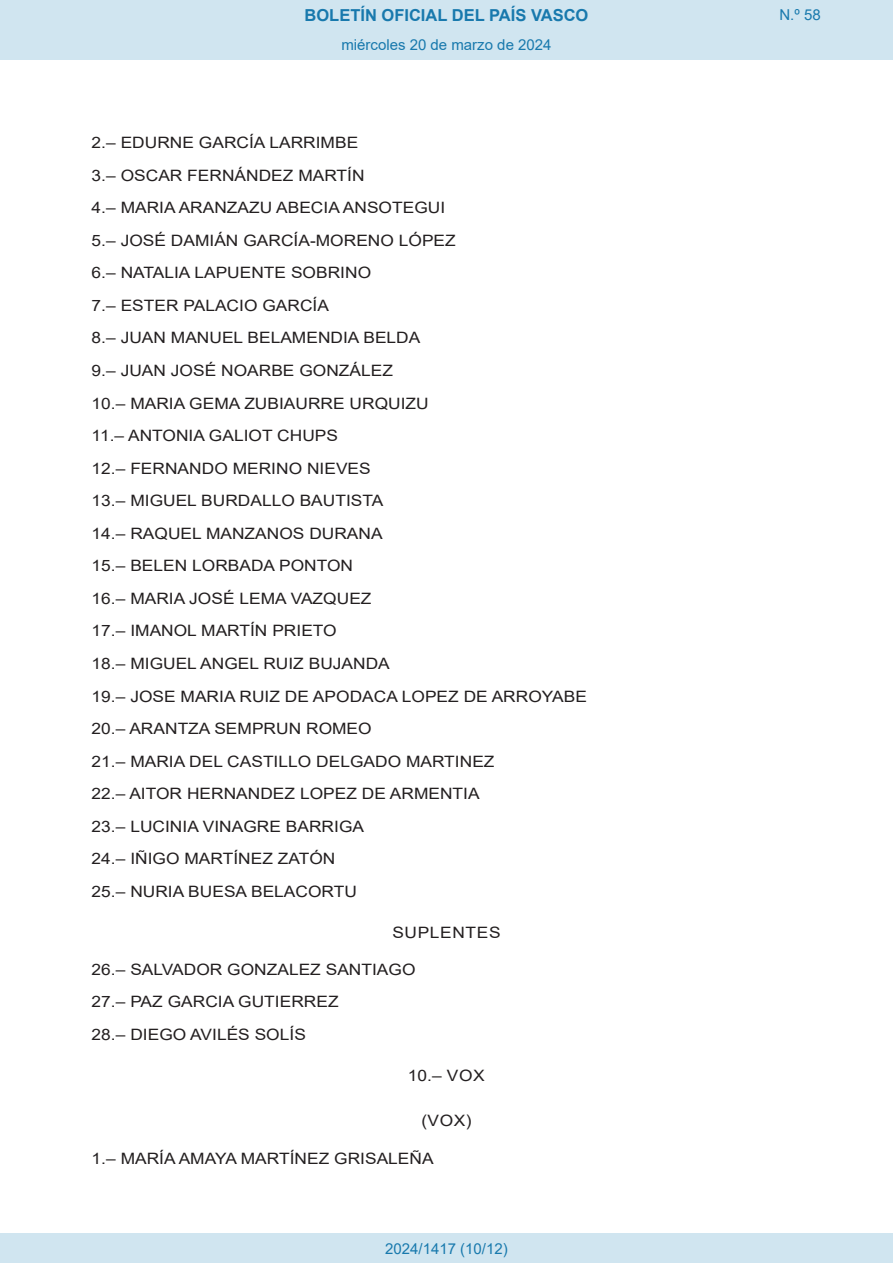
<style>
.page{position:relative;width:893px;height:1263px;background:#fff}
.page>*{position:absolute;margin:0;border:0;box-sizing:border-box;transform-origin:0 0}
.t1{font:700 16.5px "Arial";color:#1879ad}
.BOPVDetalle{font:15.6px "Arial";color:#231f20;scale:1.11 1}
.BOPVClave{font:15.6px "Arial";letter-spacing:.035em;color:#231f20;scale:1.11 1}
.Paginacion_Centro{font:15px "Arial";color:#1879ad}
</style>
<div class="page">
<div style="left:0;top:0;width:893px;height:60px;background:#d0e5f0"></div>
<div style="left:0;top:1233px;width:893px;height:30px;background:#d0e5f0"></div>
<p class="t1" style="left:305px;top:3px;width:285px">BOLETÍN OFICIAL DEL PAÍS VASCO</p>
<p class="Paginacion_Centro" style="left:341px;top:35px;width:212px">miércoles 20 de marzo de 2024</p>
<p class="BOPVDetalle" style="left:92px;top:132px;width:242px">2.– EDURNE GARCÍA LARRIMBE</p>
<p class="BOPVDetalle" style="left:92px;top:164px;width:247px">3.– OSCAR FERNÁNDEZ MARTÍN</p>
<p class="BOPVDetalle" style="left:92px;top:197px;width:320px">4.– MARIA ARANZAZU ABECIA ANSOTEGUI</p>
<p class="BOPVDetalle" style="left:92px;top:230px;width:330px">5.– JOSÉ DAMIÁN GARCÍA-MORENO LÓPEZ</p>
<p class="BOPVDetalle" style="left:92px;top:262px;width:253px">6.– NATALIA LAPUENTE SOBRINO</p>
<p class="BOPVDetalle" style="left:92px;top:295px;width:215px">7.– ESTER PALACIO GARCÍA</p>
<p class="BOPVDetalle" style="left:92px;top:327px;width:298px">8.– JUAN MANUEL BELAMENDIA BELDA</p>
<p class="BOPVDetalle" style="left:92px;top:360px;width:273px">9.– JUAN JOSÉ NOARBE GONZÁLEZ</p>
<p class="BOPVDetalle" style="left:92px;top:392px;width:305px">10.– MARIA GEMA ZUBIAURRE URQUIZU</p>
<p class="BOPVDetalle" style="left:92px;top:425px;width:223px">11.– ANTONIA GALIOT CHUPS</p>
<p class="BOPVDetalle" style="left:92px;top:457px;width:253px">12.– FERNANDO MERINO NIEVES</p>
<p class="BOPVDetalle" style="left:92px;top:490px;width:264px">13.– MIGUEL BURDALLO BAUTISTA</p>
<p class="BOPVDetalle" style="left:92px;top:523px;width:264px">14.– RAQUEL MANZANOS DURANA</p>
<p class="BOPVDetalle" style="left:92px;top:555px;width:237px">15.– BELEN LORBADA PONTON</p>
<p class="BOPVDetalle" style="left:92px;top:588px;width:254px">16.– MARIA JOSÉ LEMA VAZQUEZ</p>
<p class="BOPVDetalle" style="left:92px;top:620px;width:222px">17.– IMANOL MARTÍN PRIETO</p>
<p class="BOPVDetalle" style="left:92px;top:653px;width:270px">18.– MIGUEL ANGEL RUIZ BUJANDA</p>
<p class="BOPVDetalle" style="left:92px;top:685px;width:448px">19.– JOSE MARIA RUIZ DE APODACA LOPEZ DE ARROYABE</p>
<p class="BOPVDetalle" style="left:92px;top:718px;width:254px">20.– ARANTZA SEMPRUN ROMEO</p>
<p class="BOPVDetalle" style="left:92px;top:750px;width:364px">21.– MARIA DEL CASTILLO DELGADO MARTINEZ</p>
<p class="BOPVDetalle" style="left:92px;top:783px;width:351px">22.– AITOR HERNANDEZ LOPEZ DE ARMENTIA</p>
<p class="BOPVDetalle" style="left:92px;top:816px;width:247px">23.– LUCINIA VINAGRE BARRIGA</p>
<p class="BOPVDetalle" style="left:92px;top:848px;width:221px">24.– IÑIGO MARTÍNEZ ZATÓN</p>
<p class="BOPVDetalle" style="left:92px;top:881px;width:241px">25.– NURIA BUESA BELACORTU</p>
<p class="BOPVClave" style="left:392px;top:922px;width:99px">SUPLENTES</p>
<p class="BOPVDetalle" style="left:92px;top:959px;width:293px">26.– SALVADOR GONZALEZ SANTIAGO</p>
<p class="BOPVDetalle" style="left:92px;top:991px;width:224px">27.– PAZ GARCIA GUTIERREZ</p>
<p class="BOPVDetalle" style="left:92px;top:1024px;width:195px">28.– DIEGO AVILÉS SOLÍS</p>
<p class="BOPVClave" style="left:408px;top:1065px;width:71px">10.– VOX</p>
<p class="BOPVClave" style="left:421px;top:1110px;width:47px">(VOX)</p>
<p class="BOPVDetalle" style="left:92px;top:1148px;width:310px">1.– MARÍA AMAYA MARTÍNEZ GRISALEÑA</p>
<p class="Paginacion_Centro" style="left:385px;top:1238px;width:124px">2024/1417 (10/12)</p>
<p class="Paginacion_Centro" style="left:779px;top:5px;width:43px">N.º 58</p>
</div>
